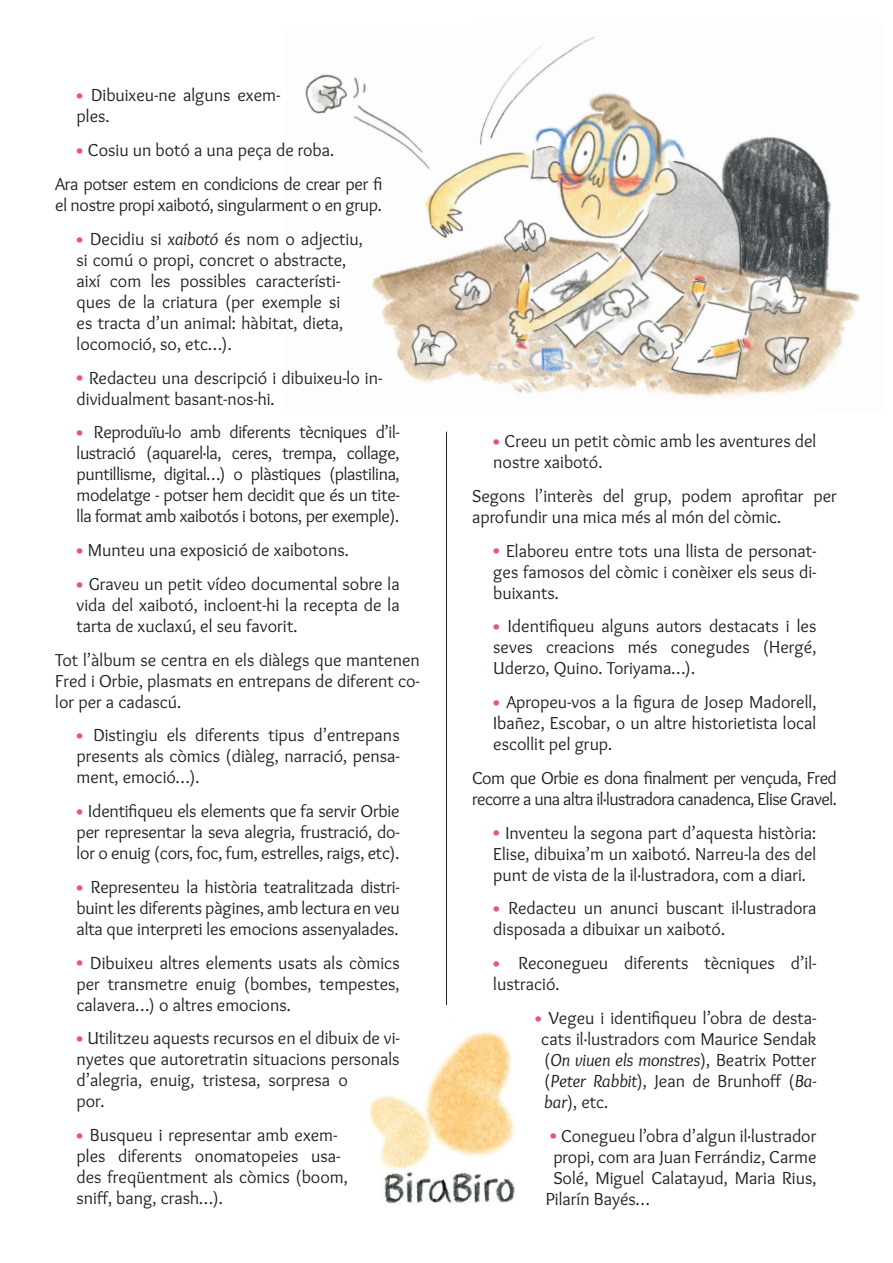
<style>
.page{position:relative;width:893px;height:1263px;background:#fff}
.page>*{position:absolute;margin:0;border:0;box-sizing:border-box;transform-origin:0 0}
.t1{font:18px/21px "Overlock";color:#231f20;text-align:justify}
.t2{font:18px/33.8px "Overlock";letter-spacing:-.02em;color:#231f20}
.t3{font:18px/21px "Overlock";letter-spacing:-.03em;color:#231f20}
.s1{font-weight:700;font-size:22.5px;color:#ea527b}
.s2{font-style:italic}
</style>
<div class="page">
<img style="left:305px;top:36px;width:555px;height:362px">
<img style="left:369px;top:1031px;width:146px;height:173px">
<hr style="left:446px;top:432px;width:1px;height:573px;background:#231f20">
<p class="t1" style="left:77px;top:85px;width:205px"><span class="s1">•</span> Dibuixeu-ne alguns exem&shy;ples.</p>
<p class="t2" style="left:55px;top:134px;width:328px;text-indent:21px"><span class="s1">•</span> Cosiu un botó a una peça de roba.<br>Ara potser estem en condicions de crear per fi</p>
<p class="t2" style="left:55px;top:188px;width:328px">el nostre propi xaibotó, singularment o en grup.</p>
<p class="t1" style="left:77px;top:228px;width:288px;text-align:left"><span class="s1">•</span> Decidiu si <span class="s2">xaibotó</span> és nom o adjectiu, si comú o propi, concret o abstracte, així com les possibles característi&shy;ques de la criatura (per exemple si<br>es tracta d’un animal: hàbitat, dieta, locomoció, so, etc…).</p>
<p class="t1" style="left:77px;top:367px;width:307px"><span class="s1">•</span> Redacteu una descripció i dibuixeu-lo in&shy;dividualment basant-nos-hi.</p>
<p class="t1" style="left:77px;top:422px;width:325px"><span class="s1">•</span> Reproduïu-lo amb diferents tècniques d’il· lustració (aquarel·la, ceres, trempa, collage, puntillisme, digital…) o plàstiques (plastilina, modelatge - potser hem decidit que és un tite&shy;lla format amb xaibotós i botons, per exemple).</p>
<p class="t1" style="left:77px;top:540px;width:274px"><span class="s1">•</span> Munteu una exposició de xaibotons.</p>
<p class="t1" style="left:77px;top:573px;width:325px"><span class="s1">•</span> Graveu un petit vídeo documental sobre la vida del xaibotó, incloent-hi la recepta de la tarta de xuclaxú, el seu favorit.</p>
<p class="t1" style="left:55px;top:649px;width:366px">Tot l’àlbum se centra en els diàlegs que mantenen Fred i Orbie, plasmats en entrepans de diferent co&shy;lor per a cadascú.</p>
<p class="t1" style="left:77px;top:725px;width:325px"><span class="s1">•</span> Distingiu els diferents tipus d’entrepans presents als còmics (diàleg, narració, pensa&shy;ment, emoció…).</p>
<p class="t1" style="left:77px;top:801px;width:325px"><span class="s1">•</span> Identifiqueu els elements que fa servir Orbie per representar la seva alegria, frustració, do&shy;lor o enuig (cors, foc, fum, estrelles, raigs, etc).</p>
<p class="t1" style="left:77px;top:876px;width:325px"><span class="s1">•</span> Representeu la història teatralitzada distri&shy;buint les diferents pàgines, amb lectura en veu alta que interpreti les emocions assenyalades.</p>
<p class="t1" style="left:77px;top:952px;width:325px"><span class="s1">•</span> Dibuixeu altres elements usats als còmics per transmetre enuig (bombes, tempestes, calavera…) o altres emocions.</p>
<p class="t1" style="left:77px;top:1028px;width:325px;text-align:left"><span class="s1">•</span> Utilitzeu aquests recursos en el dibuix de vi&shy;nyetes que autoretratin situacions personals d’alegria, enuig, tristesa, sorpresa o<br>por.</p>
<p class="t1" style="left:77px;top:1125px;width:273px;text-align:left"><span class="s1">•</span> Busqueu i representar amb exem&shy;ples diferents onomatopeies usa&shy;des freqüentment als còmics (boom, sniff, bang, crash…).</p>
<p class="t1" style="left:493px;top:431px;width:325px"><span class="s1">•</span> Creeu un petit còmic amb les aventures del nostre xaibotó.</p>
<p class="t1" style="left:472px;top:485px;width:366px">Segons l’interès del grup, podem aprofitar per aprofundir una mica més al món del còmic.</p>
<p class="t1" style="left:493px;top:540px;width:325px"><span class="s1">•</span> Elaboreu entre tots una llista de personat&shy;ges famosos del còmic i conèixer els seus di&shy;buixants.</p>
<p class="t1" style="left:493px;top:616px;width:325px"><span class="s1">•</span> Identifiqueu alguns autors destacats i les seves creacions més conegudes (Hergé, Uderzo, Quino. Toriyama…).</p>
<p class="t1" style="left:493px;top:692px;width:325px"><span class="s1">•</span> Apropeu-vos a la figura de Josep Madorell, Ibañez, Escobar, o un altre historietista local escollit pel grup.</p>
<p class="t3" style="left:472px;top:767px;width:366px">Com que Orbie es dona finalment per vençuda, Fred recorre a una altra il·lustradora canadenca, Elise Gravel.</p>
<p class="t1" style="left:493px;top:822px;width:325px"><span class="s1">•</span> Inventeu la segona part d’aquesta història:<br>Elise, dibuixa’m un xaibotó. Narreu-la des del punt de vista de la il·lustradora, com a diari.</p>
<p class="t1" style="left:493px;top:898px;width:325px"><span class="s1">•</span> Redacteu un anunci buscant il·lustradora disposada a dibuixar un xaibotó.</p>
<p class="t1" style="left:493px;top:953px;width:324px"><span class="s1">•</span> Reconegueu diferents tècniques d’il· lustració.</p>
<p class="t1" style="left:541px;top:1007px;width:277px;text-indent:-6px"><span class="s1">•</span> Vegeu i identifiqueu l’obra de desta&shy;cats il·lustradors com Maurice Sendak (<span class="s2">On viuen els monstres</span>), Beatrix Potter (<span class="s2">Peter Rabbit</span>), Jean de Brunhoff (<span class="s2">Ba&shy;bar</span>), etc.</p>
<p class="t1" style="left:550px;top:1125px;width:268px"><span class="s1">•</span> Conegueu l’obra d’algun il·lustrador</p>
<p class="t1" style="left:553px;top:1146px;width:265px">propi, com ara Juan Ferrándiz, Carme</p>
<p class="t1" style="left:553px;top:1167px;width:265px">Solé, Miguel Calatayud, Maria Rius,</p>
<p class="t1" style="left:546px;top:1188px;width:105px">Pilarín Bayés…</p>
</div>
